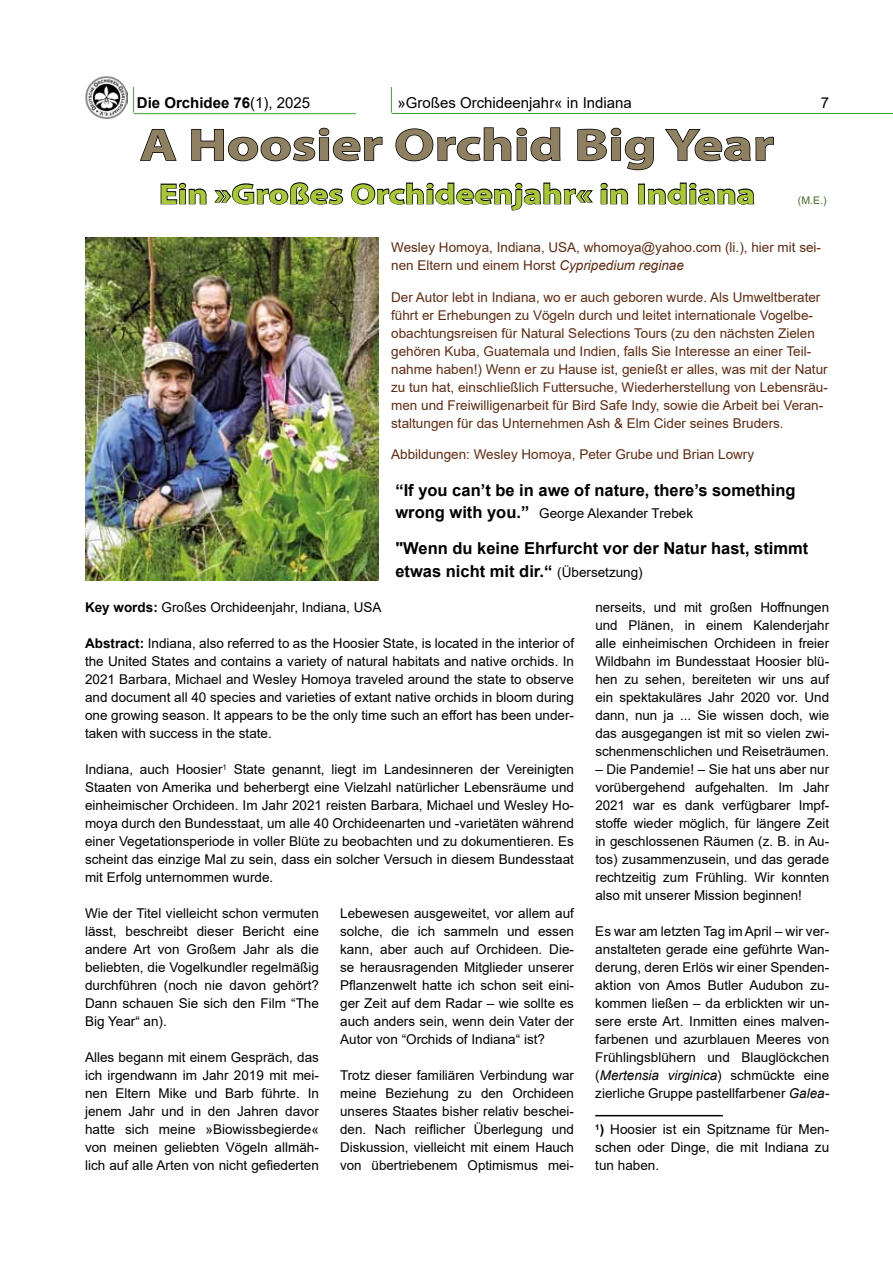
<style>
.page{position:relative;width:893px;height:1263px;background:#fff}
.page>*{position:absolute;margin:0;border:0;box-sizing:border-box;transform-origin:0 0}
.t1{font:700 45px "Myriad Pro";color:#8e8061;scale:1.25 1}
.t2{font:700 28.5px "Myriad Pro";color:#a7c834;scale:1.23 1}
.t3{font:700 16.5px/22.5px "Arial";color:#000}
.t4{font:15px "Arial";color:#000}
.t5{font:700 15px "Arial";color:#000}
.t6{font:13.5px/18px "Arial";color:#000;text-align:justify}
.t7{font:13.5px/18px "Arial";color:#5f2b11}
.t8{font:10.5px "Arial";color:#466c1f}
.s1{font-weight:400}
.s2{font-style:italic}
.s3{font-weight:700;font-size:16.5px}
.s4{font-weight:400;font-size:13.5px}
.s5{font-weight:700}
</style>
<div class="page">
<img style="left:85px;top:77px;width:42px;height:41px">
<svg style="left:391px;top:87px;width:1px;height:26px"></svg>
<hr style="left:392px;top:113px;width:501px;height:1px;background:#3fa535">
<hr style="left:134px;top:113px;width:222px;height:1px;background:#3fa535">
<svg style="left:133px;top:87px;width:1px;height:26px"></svg>
<img style="left:85px;top:237px;width:293px;height:343px">
<svg style="left:140px;top:129px;width:37px;height:32px"></svg>
<svg style="left:191px;top:127px;width:192px;height:35px"></svg>
<svg style="left:395px;top:127px;width:166px;height:35px"></svg>
<svg style="left:577px;top:127px;width:78px;height:44px"></svg>
<svg style="left:665px;top:129px;width:109px;height:33px"></svg>
<svg style="left:160px;top:182px;width:47px;height:23px"></svg>
<svg style="left:214px;top:182px;width:130px;height:23px"></svg>
<svg style="left:351px;top:182px;width:242px;height:29px"></svg>
<svg style="left:600px;top:182px;width:29px;height:23px"></svg>
<div style="left:638px;top:184px;width:7px;height:20px;border:2px solid #000"></div>
<svg style="left:647px;top:182px;width:108px;height:23px"></svg>
<hr style="left:595px;top:1115px;width:128px;height:1px;background:#000">
<p class="t5" style="left:137px;top:92px;width:175px">Die Orchidee 76<span class="s1">(1), 2025</span></p>
<p class="t4" style="left:398px;top:93px;width:236px">»Großes Orchideenjahr« in Indiana</p>
<p class="t4" style="left:821px;top:92px;width:10px">7</p>
<h1 class="t1" style="left:140px;top:116px;width:509px">A Hoosier Orchid Big Year</h1>
<h2 class="t2" style="left:159px;top:175px;width:486px">Ein »Großes Orchideenjahr« in Indiana</h2>
<p class="t8" style="left:798px;top:193px;width:30px">(M.E.)</p>
<p class="t7" style="left:391px;top:238px;width:431px">Wesley Homoya, Indiana, USA, whomoya@yahoo.com (li.), hier mit sei&shy;nen Eltern und einem Horst <span class="s2">Cypripedium reginae</span></p>
<p class="t7" style="left:391px;top:288px;width:438px">Der Autor lebt in Indiana, wo er auch geboren wurde. Als Umweltberater führt er Erhebungen zu Vögeln durch und leitet internationale Vogelbe&shy;obachtungsreisen für Natural Selections Tours (zu den nächsten Zielen gehören Kuba, Guatemala und Indien, falls Sie Interesse an einer Teil&shy;nahme haben!) Wenn er zu Hause ist, genießt er alles, was mit der Natur zu tun hat, einschließlich Futtersuche, Wiederherstellung von Lebensräu&shy;men und Freiwilligenarbeit für Bird Safe Indy, sowie die Arbeit bei Veran&shy;staltungen für das Unternehmen Ash &amp; Elm Cider seines Bruders.</p>
<p class="t7" style="left:391px;top:445px;width:364px">Abbildungen: Wesley Homoya, Peter Grube und Brian Lowry</p>
<p class="t3" style="left:395px;top:479px;width:402px">“If you can’t be in awe of nature, there’s something</p>
<p class="t6" style="left:395px;top:504px;width:299px"><span class="s3">wrong with you.”</span> George Alexander Trebek</p>
<p class="t3" style="left:395px;top:537px;width:414px">"Wenn du keine Ehrfurcht vor der Natur hast, stimmt etwas nicht mit dir.“ <span class="s4">(Übersetzung)</span></p>
<p class="t6" style="left:85px;top:598px;width:298px"><span class="s5">Key words:</span> Großes Orchideenjahr, Indiana, USA</p>
<p class="t6" style="left:85px;top:634px;width:490px"><span class="s5">Abstract:</span> Indiana, also referred to as the Hoosier State, is located in the interior of the United States and contains a variety of natural habitats and native orchids. In 2021 Barbara, Michael and Wesley Homoya traveled around the state to observe and document all 40 species and varieties of extant native orchids in bloom during one growing season. It appears to be the only time such an effort has been under&shy;taken with success in the state.</p>
<p class="t6" style="left:85px;top:760px;width:490px">Indiana, auch Hoosier<sup>1</sup> State genannt, liegt im Landesinneren der Vereinigten Staaten von Amerika und beherbergt eine Vielzahl natürlicher Lebensräume und einheimischer Orchideen. Im Jahr 2021 reisten Barbara, Michael und Wesley Ho&shy;moya durch den Bundesstaat, um alle 40 Orchideenarten und -varietäten während einer Vegetationsperiode in voller Blüte zu beobachten und zu dokumentieren. Es scheint das einzige Mal zu sein, dass ein solcher Versuch in diesem Bundesstaat mit Erfolg unternommen wurde.</p>
<p class="t6" style="left:340px;top:904px;width:235px">Lebewesen ausgeweitet, vor allem auf solche, die ich sammeln und essen kann, aber auch auf Orchideen. Die&shy;se herausragenden Mitglieder unserer Pflanzenwelt hatte ich schon seit eini&shy;ger Zeit auf dem Radar – wie sollte es auch anders sein, wenn dein Vater der Autor von “Orchids of Indiana“ ist?</p>
<p class="t6" style="left:340px;top:1066px;width:235px">Trotz dieser familiären Verbindung war meine Beziehung zu den Orchideen unseres Staates bisher relativ beschei&shy;den. Nach reiflicher Überlegung und Diskussion, vielleicht mit einem Hauch von übertriebenem Optimismus mei-</p>
<p class="t6" style="left:85px;top:904px;width:235px">Wie der Titel vielleicht schon vermuten lässt, beschreibt dieser Bericht eine andere Art von Großem Jahr als die beliebten, die Vogelkundler regelmäßig durchführen (noch nie davon gehört?<br>Dann schauen Sie sich den Film “The Big Year“ an).</p>
<p class="t6" style="left:85px;top:1048px;width:235px">Alles begann mit einem Gespräch, das ich irgendwann im Jahr 2019 mit mei&shy;nen Eltern Mike und Barb führte. In jenem Jahr und in den Jahren davor hatte sich meine »Biowissbegierde« von meinen geliebten Vögeln allmäh&shy;lich auf alle Arten von nicht gefiederten</p>
<p class="t6" style="left:595px;top:598px;width:235px">nerseits, und mit großen Hoffnungen und Plänen, in einem Kalenderjahr alle einheimischen Orchideen in freier Wildbahn im Bundesstaat Hoosier blü&shy;hen zu sehen, bereiteten wir uns auf ein spektakuläres Jahr 2020 vor. Und dann, nun ja ... Sie wissen doch, wie das ausgegangen ist mit so vielen zwi&shy;schenmenschlichen und Reiseträumen.</p>
<p class="t6" style="left:595px;top:760px;width:235px">– Die Pandemie! – Sie hat uns aber nur vorübergehend aufgehalten. Im Jahr 2021 war es dank verfügbarer Impf&shy;stoffe wieder möglich, für längere Zeit in geschlossenen Räumen (z. B. in Au&shy;tos) zusammenzusein, und das gerade rechtzeitig zum Frühling. Wir konnten also mit unserer Mission beginnen!</p>
<p class="t6" style="left:595px;top:922px;width:235px">Es war am letzten Tag im April – wir ver&shy;anstalteten gerade eine geführte Wan&shy;derung, deren Erlös wir einer Spenden&shy;aktion von Amos Butler Audubon zu&shy;kommen ließen – da erblickten wir un&shy;sere erste Art. Inmitten eines malven&shy;farbenen und azurblauen Meeres von Frühlingsblühern und Blauglöckchen (<span class="s2">Mertensia virginica</span>) schmückte eine zierliche Gruppe pastellfarbener <span class="s2">Galea-</span></p>
<p class="t6" style="left:595px;top:1120px;width:235px"><sup>1</sup><span class="s5">)</span> Hoosier ist ein Spitzname für Men&shy;schen oder Dinge, die mit Indiana zu tun haben.</p>
</div>
